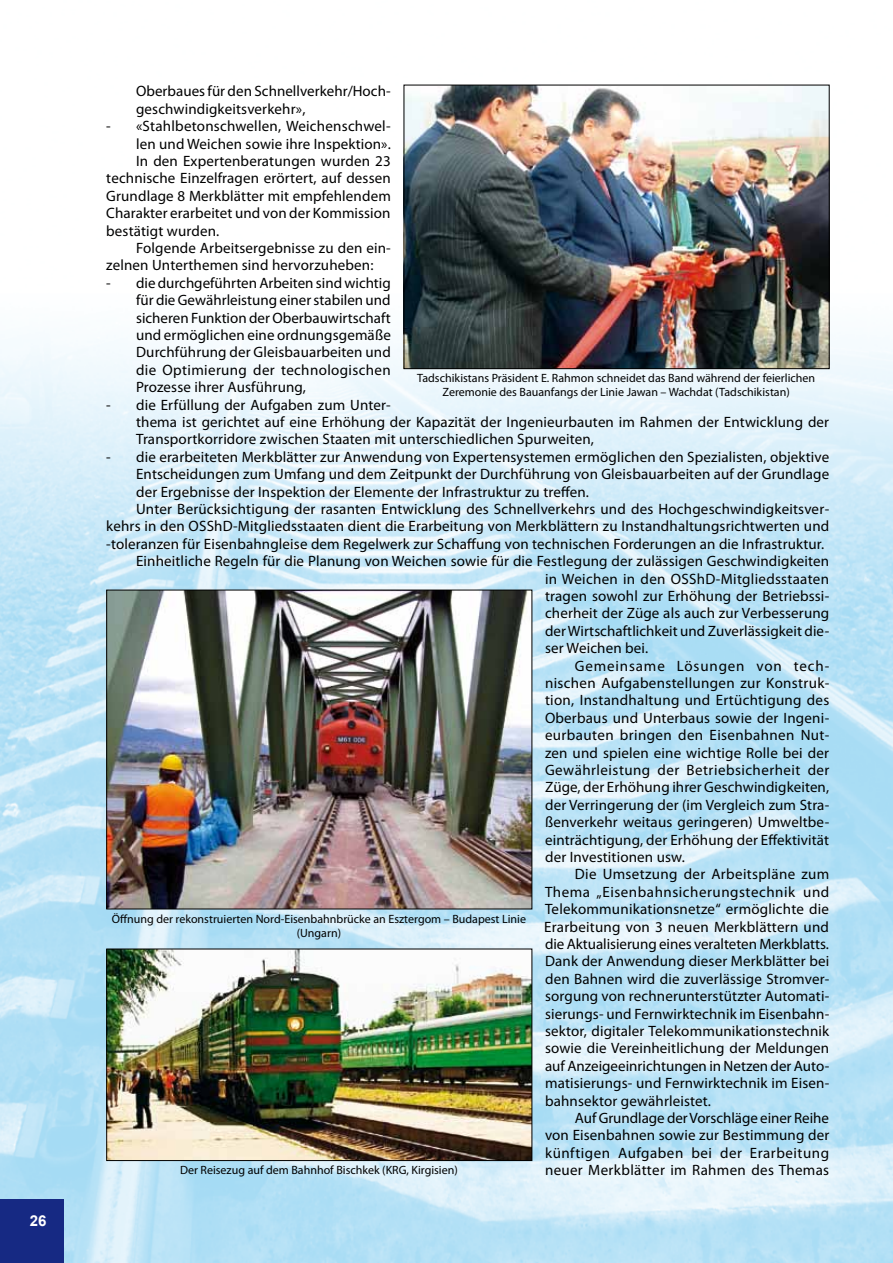
<style>
.page{position:relative;width:893px;height:1263px;background:#fff}
.page>*{position:absolute;margin:0;border:0;box-sizing:border-box;transform-origin:0 0}
.t1{font:15px/17.4px "Myriad Pro";letter-spacing:.01em;color:#000}
.t2{font:15px "Myriad Pro";letter-spacing:.035em;color:#000}
.t3{font:15px "Myriad Pro";letter-spacing:.03em;color:#000}
.t4{font:15px "Myriad Pro";letter-spacing:.055em;color:#000}
.t5{font:700 15px "Arial";color:#fff}
.t6{font:12px/14.4px "Myriad Pro";color:#000;text-align:center}
</style>
<div class="page">
<img style="left:0;top:84px;width:893px;height:1179px">
<div style="left:0;top:1199px;width:64px;height:64px;background:#162983"></div>
<img style="left:108px;top:951px;width:422px;height:208px">
<div style="left:106px;top:949px;width:426px;height:212px;border:1px solid #000"></div>
<img style="left:406px;top:87px;width:422px;height:280px">
<div style="left:404px;top:85px;width:426px;height:284px;border:1px solid #000"></div>
<img style="left:108px;top:592px;width:422px;height:315px">
<div style="left:106px;top:590px;width:426px;height:319px;border:1px solid #000"></div>
<p class="t5" style="left:30px;top:1211px;width:18px">26</p>
<p class="t1" style="left:136px;top:82px;width:256px">Oberbaues für den Schnellverkehr/Hoch&shy;geschwindigkeitsverkehr»,</p>
<p class="t1" style="left:106px;top:117px;width:286px">- «Stahlbetonschwellen, Weichenschwel-</p>
<p class="t1" style="left:136px;top:135px;width:256px">len und Weichen sowie ihre Inspektion».</p>
<p class="t1" style="left:136px;top:152px;width:256px">In den Expertenberatungen wurden 23</p>
<p class="t1" style="left:106px;top:169px;width:286px">technische Einzelfragen erörtert, auf dessen</p>
<p class="t1" style="left:106px;top:187px;width:286px">Grundlage 8 Merkblätter mit empfehlendem</p>
<p class="t1" style="left:106px;top:204px;width:286px">Charakter erarbeitet und von der Kommission</p>
<p class="t1" style="left:106px;top:222px;width:114px">bestätigt wurden.</p>
<p class="t1" style="left:136px;top:239px;width:256px">Folgende Arbeitsergebnisse zu den ein-</p>
<p class="t1" style="left:106px;top:256px;width:269px">zelnen Unterthemen sind hervorzuheben:</p>
<p class="t1" style="left:136px;top:274px;width:256px;text-align:justify;text-indent:-30px">- die durchgeführten Arbeiten sind wichtig für die Gewährleistung einer stabilen und sicheren Funktion der Oberbauwirtschaft und ermöglichen eine ordnungsgemäße Durchführung der Gleisbauarbeiten und die Optimierung der technologischen Prozesse ihrer Ausführung,</p>
<p class="t1" style="left:136px;top:396px;width:695px;text-indent:-30px">- die Erfüllung der Aufgaben zum Unter-<br>thema ist gerichtet auf eine Erhöhung der Kapazität der Ingenieurbauten im Rahmen der Entwicklung der<br>Transportkorridore zwischen Staaten mit unterschiedlichen Spurweiten,</p>
<p class="t1" style="left:106px;top:448px;width:724px">- die erarbeiteten Merkblätter zur Anwendung von Expertensystemen ermöglichen den Spezialisten, objektive</p>
<p class="t1" style="left:136px;top:465px;width:695px">Entscheidungen zum Umfang und dem Zeitpunkt der Durchführung von Gleisbauarbeiten auf der Grundlage</p>
<p class="t1" style="left:136px;top:483px;width:454px">der Ergebnisse der Inspektion der Elemente der Infrastruktur zu treffen.</p>
<p class="t1" style="left:136px;top:500px;width:695px">Unter Berücksichtigung der rasanten Entwicklung des Schnellverkehrs und des Hochgeschwindigkeitsver-</p>
<p class="t1" style="left:106px;top:517px;width:724px">kehrs in den OSShD-Mitgliedsstaaten dient die Erarbeitung von Merkblättern zu Instandhaltungsrichtwerten und</p>
<p class="t1" style="left:106px;top:535px;width:719px">-toleranzen für Eisenbahngleise dem Regelwerk zur Schaffung von technischen Forderungen an die Infrastruktur.</p>
<p class="t1" style="left:136px;top:552px;width:695px">Einheitliche Regeln für die Planung von Weichen sowie für die Festlegung der zulässigen Geschwindigkeiten</p>
<p class="t1" style="left:545px;top:570px;width:285px">in Weichen in den OSShD-Mitgliedsstaaten</p>
<p class="t1" style="left:545px;top:587px;width:286px">tragen sowohl zur Erhöhung der Betriebssi-</p>
<p class="t1" style="left:545px;top:604px;width:286px">cherheit der Züge als auch zur Verbesserung</p>
<p class="t1" style="left:545px;top:622px;width:286px">der Wirtschaftlichkeit und Zuverlässigkeit die-</p>
<p class="t1" style="left:545px;top:639px;width:105px">ser Weichen bei.</p>
<p class="t4" style="left:575px;top:656px;width:256px">Gemeinsame Lösungen von tech-</p>
<p class="t1" style="left:545px;top:674px;width:286px">nischen Aufgabenstellungen zur Konstruk-</p>
<p class="t1" style="left:545px;top:691px;width:286px">tion, Instandhaltung und Ertüchtigung des</p>
<p class="t1" style="left:545px;top:709px;width:286px">Oberbaus und Unterbaus sowie der Ingeni-</p>
<p class="t1" style="left:545px;top:726px;width:286px">eurbauten bringen den Eisenbahnen Nut-</p>
<p class="t1" style="left:545px;top:744px;width:285px">zen und spielen eine wichtige Rolle bei der</p>
<p class="t3" style="left:545px;top:761px;width:286px">Gewährleistung der Betriebsicherheit der</p>
<p class="t1" style="left:545px;top:778px;width:286px">Züge, der Erhöhung ihrer Geschwindigkeiten,</p>
<p class="t1" style="left:545px;top:796px;width:286px">der Verringerung der (im Vergleich zum Stra-</p>
<p class="t1" style="left:545px;top:813px;width:286px">ßenverkehr weitaus geringeren) Umweltbe-</p>
<p class="t1" style="left:545px;top:831px;width:286px">einträchtigung, der Erhöhung der Effektivität</p>
<p class="t1" style="left:545px;top:848px;width:141px">der Investitionen usw.</p>
<p class="t1" style="left:575px;top:865px;width:256px">Die Umsetzung der Arbeitspläne zum</p>
<p class="t2" style="left:545px;top:882px;width:286px">Thema „Eisenbahnsicherungstechnik und</p>
<p class="t1" style="left:545px;top:900px;width:285px">Telekommunikationsnetze“ ermöglichte die</p>
<p class="t1" style="left:544px;top:918px;width:286px">Erarbeitung von 3 neuen Merkblättern und</p>
<p class="t1" style="left:545px;top:935px;width:285px">die Aktualisierung eines veralteten Merkblatts.</p>
<p class="t1" style="left:545px;top:952px;width:286px">Dank der Anwendung dieser Merkblätter bei</p>
<p class="t1" style="left:545px;top:970px;width:286px">den Bahnen wird die zuverlässige Stromver-</p>
<p class="t1" style="left:545px;top:987px;width:286px">sorgung von rechnerunterstützter Automati-</p>
<p class="t1" style="left:545px;top:1005px;width:286px">sierungs- und Fernwirktechnik im Eisenbahn-</p>
<p class="t1" style="left:545px;top:1022px;width:286px">sektor, digitaler Telekommunikationstechnik</p>
<p class="t1" style="left:545px;top:1039px;width:286px">sowie die Vereinheitlichung der Meldungen</p>
<p class="t1" style="left:545px;top:1057px;width:286px">auf Anzeigeeinrichtungen in Netzen der Auto-</p>
<p class="t1" style="left:545px;top:1074px;width:286px">matisierungs- und Fernwirktechnik im Eisen-</p>
<p class="t1" style="left:545px;top:1092px;width:168px">bahnsektor gewährleistet.</p>
<p class="t1" style="left:575px;top:1109px;width:256px">Auf Grundlage der Vorschläge einer Reihe</p>
<p class="t1" style="left:545px;top:1126px;width:286px">von Eisenbahnen sowie zur Bestimmung der</p>
<p class="t2" style="left:545px;top:1143px;width:286px">künftigen Aufgaben bei der Erarbeitung</p>
<p class="t1" style="left:545px;top:1161px;width:286px">neuer Merkblätter im Rahmen des Themas</p>
<p class="t6" style="left:417px;top:370px;width:399px">Tadschikistans Präsident E. Rahmon schneidet das Band während der feierlichen<br>Zeremonie des Bauanfangs der Linie Jawan – Wachdat (Tadschikistan)</p>
<p class="t6" style="left:112px;top:911px;width:416px">Öffnung der rekonstruierten Nord-Eisenbahnbrücke an Esztergom – Budapest Linie (Ungarn)</p>
<p class="t6" style="left:180px;top:1163px;width:279px">Der Reisezug auf dem Bahnhof Bischkek (KRG, Kirgisien)</p>
</div>
